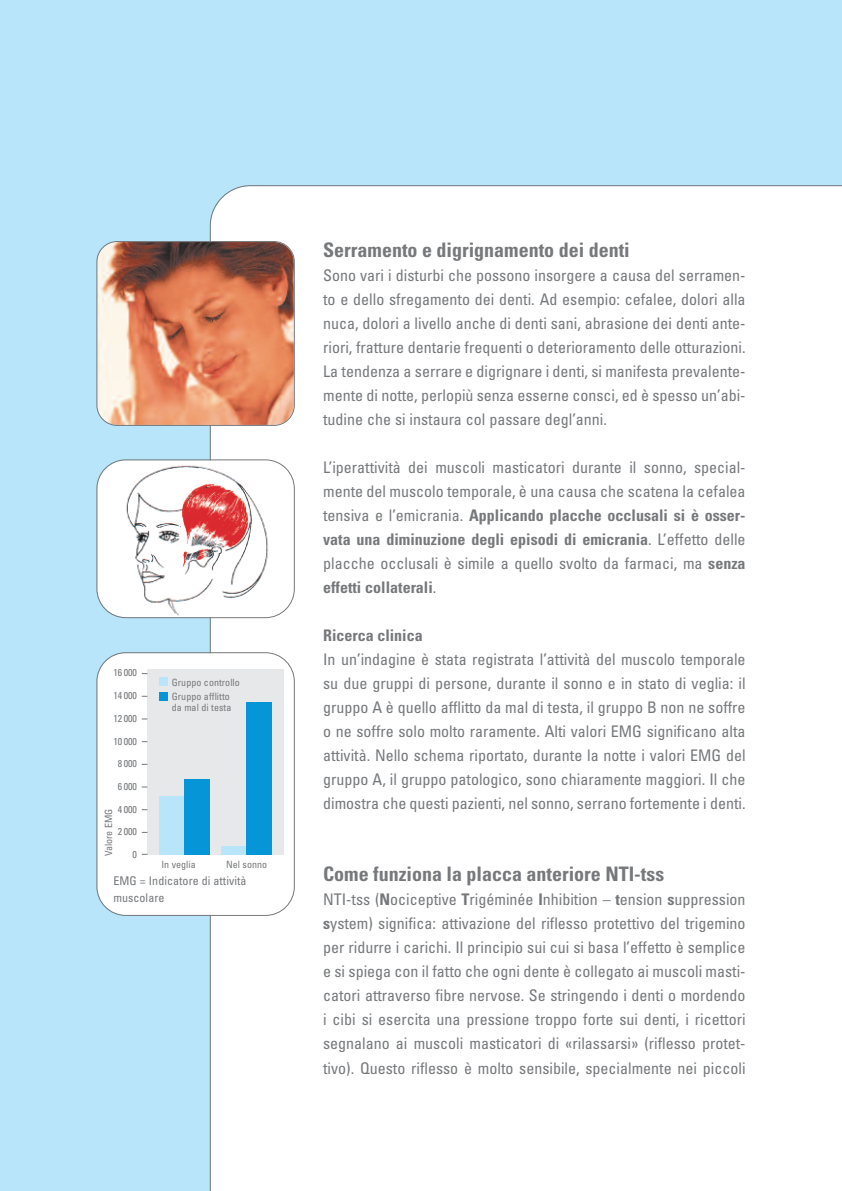
<style>
.page{position:relative;width:842px;height:1191px;background:#b9e5fa}
.page>*{position:absolute;margin:0;border:0;box-sizing:border-box;transform-origin:0 0}
.t1{font:700 condensed 20px "Univers";color:#76787b}
.t2{font:condensed 16px/24px "Univers";color:#76787b;text-align:justify}
.t3{font:700 condensed 16px "Univers";color:#76787b}
.t4{font:condensed 12px/17px "Univers";letter-spacing:.005em;color:#76787b}
.t5{font:condensed 10px/14.2px "Univers";letter-spacing:.005em;color:#76787b}
.s1{font-weight:700}
</style>
<div class="page">
<div style="left:210px;top:185px;width:632px;height:1006px;background:#fff"></div>
<img style="left:97px;top:242px;width:197px;height:183px;border-radius:20px">
<div style="left:96px;top:241px;width:199px;height:185px;border:2px solid #76787b;border-radius:21px"></div>
<div style="left:97px;top:460px;width:197px;height:157px;background:#fff;border-radius:28px"></div>
<img style="left:126px;top:465px;width:142px;height:150px">
<div style="left:96px;top:459px;width:199px;height:159px;border:2px solid #76787b;border-radius:29px"></div>
<div style="left:97px;top:653px;width:197px;height:262px;background:#fff;border-radius:28px"></div>
<div style="left:96px;top:652px;width:199px;height:264px;border:2px solid #76787b;border-radius:29px"></div>
<div style="left:147px;top:669px;width:136px;height:185px;background:#e7e8e9"></div>
<div style="left:159px;top:796px;width:25px;height:58px;background:#b9e5fa"></div>
<div style="left:184px;top:779px;width:26px;height:75px;background:#0696d7"></div>
<div style="left:221px;top:846px;width:26px;height:8px;background:#b9e5fa"></div>
<div style="left:247px;top:702px;width:25px;height:152px;background:#0696d7"></div>
<div style="left:159px;top:677px;width:8px;height:9px;background:#b9e5fa"></div>
<div style="left:159px;top:692px;width:8px;height:8px;background:#0696d7"></div>
<p class="t5" style="left:113px;top:666px;width:25px">16 000</p>
<p class="t5" style="left:113px;top:689px;width:25px">14 000</p>
<p class="t5" style="left:113px;top:712px;width:25px">12 000</p>
<p class="t5" style="left:113px;top:734px;width:25px">10 000</p>
<p class="t5" style="left:118px;top:757px;width:21px">8 000</p>
<p class="t5" style="left:118px;top:780px;width:21px">6 000</p>
<p class="t5" style="left:118px;top:802px;width:21px">4 000</p>
<p class="t5" style="left:118px;top:825px;width:21px">2 000</p>
<p class="t5" style="left:133px;top:848px;width:6px">0</p>
<p class="t5" style="left:102px;top:856px;width:49px;rotate:-90deg">Valore EMG</p>
<p class="t5" style="left:172px;top:675px;width:70px">Gruppo controllo<br>Gruppo afflitto</p>
<p class="t5" style="left:172px;top:701px;width:61px">da mal di testa</p>
<p class="t5" style="left:161px;top:857px;width:36px">In veglia</p>
<p class="t5" style="left:226px;top:857px;width:43px">Nel sonno</p>
<p class="t4" style="left:113px;top:872px;width:135px">EMG = Indicatore di attività muscolare</p>
<p class="t1" style="left:323px;top:243px;width:308px">Serramento e digrignamento dei denti</p>
<p class="t2" style="left:323px;top:265px;width:424px">Sono vari i disturbi che possono insorgere a causa del serramen&shy;to e dello sfregamento dei denti. Ad esempio: cefalee, dolori alla nuca, dolori a livello anche di denti sani, abrasione dei denti ante&shy;riori, fratture dentarie frequenti o deterioramento delle otturazioni.<br>La tendenza a serrare e digrignare i denti, si manifesta prevalente&shy;mente di notte, perlopiù senza esserne consci, ed è spesso un’abi&shy;tudine che si instaura col passare degl’anni.</p>
<p class="t2" style="left:323px;top:457px;width:424px">L’iperattività dei muscoli masticatori durante il sonno, special&shy;mente del muscolo temporale, è una causa che scatena la cefalea tensiva e l’emicrania. <span class="s1">Applicando placche occlusali si è osser&shy;vata una diminuzione degli episodi di emicrania</span>. L’effetto delle placche occlusali è simile a quello svolto da farmaci, ma <span class="s1">senza effetti collaterali</span>.</p>
<p class="t3" style="left:323px;top:630px;width:101px">Ricerca clinica</p>
<p class="t2" style="left:323px;top:649px;width:424px">In un’indagine è stata registrata l’attività del muscolo temporale su due gruppi di persone, durante il sonno e in stato di veglia: il gruppo A è quello afflitto da mal di testa, il gruppo B non ne soffre o ne soffre solo molto raramente. Alti valori EMG significano alta attività. Nello schema riportato, durante la notte i valori EMG del gruppo A, il gruppo patologico, sono chiaramente maggiori. Il che dimostra che questi pazienti, nel sonno, serrano fortemente i denti.</p>
<p class="t1" style="left:323px;top:867px;width:343px">Come funziona la placca anteriore NTI-tss</p>
<p class="t2" style="left:323px;top:889px;width:424px">NTI-tss (<span class="s1">N</span>ociceptive <span class="s1">T</span>rigéminée <span class="s1">I</span>nhibition – <span class="s1">t</span>ension <span class="s1">s</span>uppression <span class="s1">s</span>ystem) significa: attivazione del riflesso protettivo del trigemino per ridurre i carichi. Il principio sui cui si basa l’effetto è semplice e si spiega con il fatto che ogni dente è collegato ai muscoli masti&shy;catori attraverso fibre nervose. Se stringendo i denti o mordendo i cibi si esercita una pressione troppo forte sui denti, i ricettori segnalano ai muscoli masticatori di «rilassarsi» (riflesso protet&shy;tivo). Questo riflesso è molto sensibile, specialmente nei piccoli</p>
</div>
